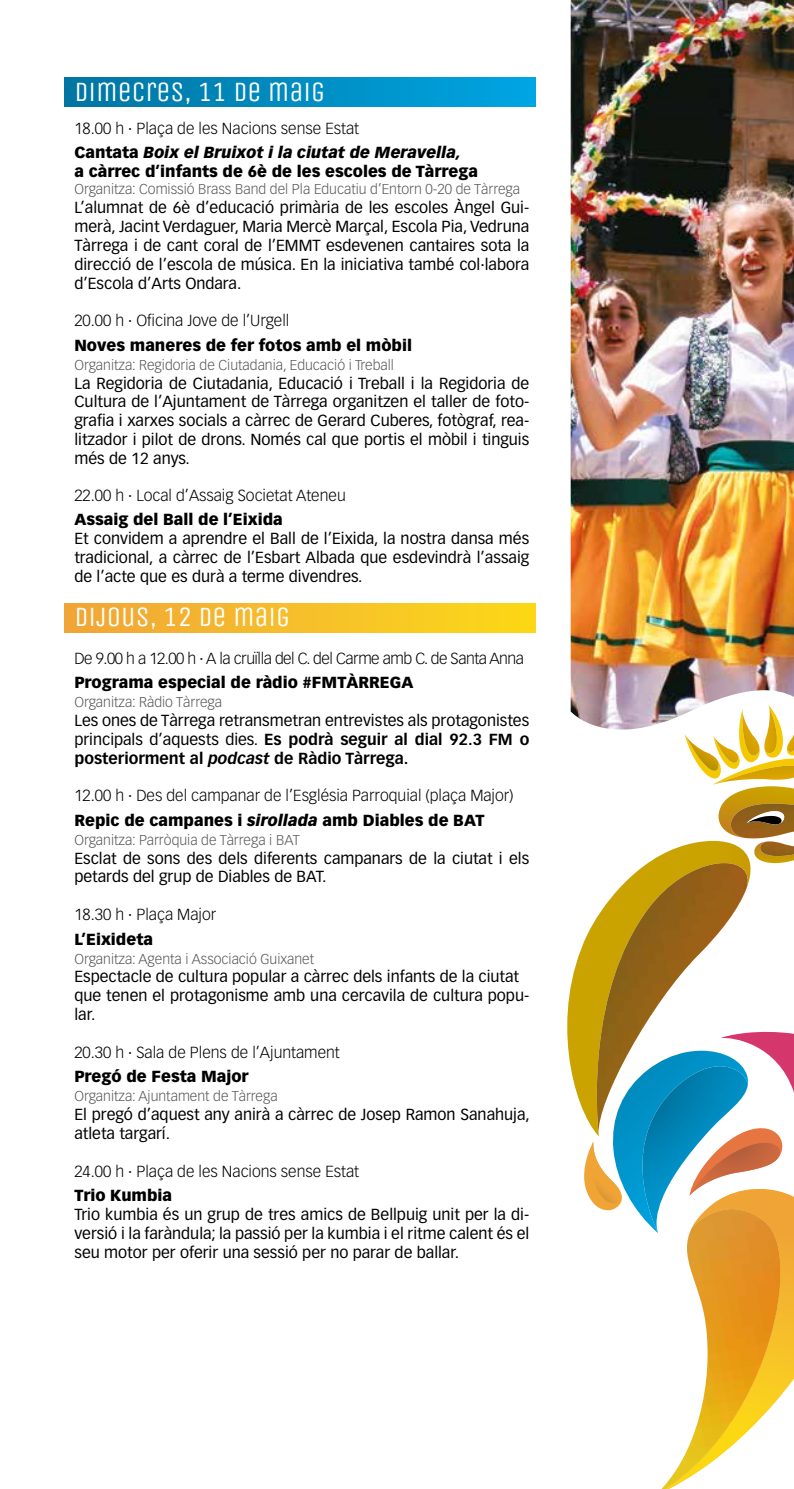
<style>
.page{position:relative;width:794px;height:1489px;background:#fff}
.page>*{position:absolute;margin:0;border:0;box-sizing:border-box;transform-origin:0 0}
.t1{font:28px "Unica One";color:#fff}
.t2{font:15.75px/18.9px "Vectora LH";color:#000;text-align:justify}
.t3{font:300 15.75px/24.3px "Vectora LH";color:#000}
.t4{font:900 15.75px "Vectora LH";color:#000}
.t5{font:300 15.75px "Vectora LH";letter-spacing:-.03em;color:#000}
.t6{font:300 14px "Vectora LH";color:#575756}
.s1{font-weight:900}
.s2{font-weight:900;font-style:italic}
.s3{font-weight:700}
.s4{font-weight:700;font-style:italic}
</style>
<div class="page">
<div style="left:64px;top:603px;width:472px;height:29px;background:linear-gradient(to right,#f0a538,#fcd919)"></div>
<div style="left:64px;top:78px;width:472px;height:28px;background:linear-gradient(to right,#0075a1,#00a5e3)"></div>
<img style="left:570px;top:0;width:224px;height:729px">
<svg style="left:567px;top:845px;width:117px;height:233px"></svg>
<svg style="left:573px;top:954px;width:221px;height:534px"></svg>
<img style="left:587px;top:863px;width:164px;height:273px">
<svg style="left:684px;top:705px;width:110px;height:158px"></svg>
<img style="left:685px;top:734px;width:35px;height:37px">
<h1 class="t1" style="left:74px;top:75px;width:252px">DIMECRES, 11 DE MAIG</h1>
<p class="t3" style="left:74px;top:116px;width:388px">18.00 h · Plaça de les Nacions sense Estat<br><span class="s1">Cantata</span> <span class="s2">Boix el Bruixot i la ciutat de Meravella,</span></p>
<p class="t4" style="left:74px;top:162px;width:405px">a càrrec d’infants de 6è de les escoles de Tàrrega</p>
<p class="t6" style="left:74px;top:181px;width:447px">Organitza: Comissió Brass Band del Pla Educatiu d’Entorn 0-20 de Tàrrega</p>
<p class="t2" style="left:74px;top:198px;width:456px">L’alumnat de 6è d’educació primària de les escoles Àngel Gui&shy;merà, Jacint Verdaguer, Maria Mercè Marçal, Escola Pia, Vedruna Tàrrega i de cant coral de l’EMMT esdevenen cantaires sota la direcció de l’escola de música. En la iniciativa també col·labora d’Escola d’Arts Ondara.</p>
<p class="t3" style="left:74px;top:309px;width:216px">20.00 h · Oficina Jove de l’Urgell</p>
<p class="t4" style="left:74px;top:335px;width:339px">Noves maneres de fer fotos amb el mòbil</p>
<p class="t6" style="left:74px;top:356px;width:321px">Organitza: Regidoria de Ciutadania, Educació i Treball</p>
<p class="t2" style="left:74px;top:373px;width:456px">La Regidoria de Ciutadania, Educació i Treball i la Regidoria de Cultura de l’Ajuntament de Tàrrega organitzen el taller de foto&shy;grafia i xarxes socials a càrrec de Gerard Cuberes, fotògraf, rea&shy;litzador i pilot de drons. Només cal que portis el mòbil i tinguis més de 12 anys.</p>
<p class="t3" style="left:74px;top:483px;width:273px">22.00 h · Local d’Assaig Societat Ateneu</p>
<p class="t4" style="left:74px;top:509px;width:210px">Assaig del Ball de l’Eixida</p>
<p class="t2" style="left:74px;top:529px;width:456px">Et convidem a aprendre el Ball de l’Eixida, la nostra dansa més tradicional, a càrrec de l’Esbart Albada que esdevindrà l’assaig de l’acte que es durà a terme divendres.</p>
<h1 class="t1" style="left:74px;top:600px;width:217px">DIJOUS, 12 DE MAIG</h1>
<p class="t5" style="left:74px;top:649px;width:451px">De 9.00 h a 12.00 h · A la cruïlla del C. del Carme amb C. de Santa Anna</p>
<p class="t4" style="left:74px;top:672px;width:340px">Programa especial de ràdio #FMTÀRREGA</p>
<p class="t6" style="left:74px;top:693px;width:149px">Organitza: Ràdio Tàrrega</p>
<p class="t2" style="left:74px;top:710px;width:456px">Les ones de Tàrrega retransmetran entrevistes als protagonistes principals d’aquests dies. <span class="s3">Es podrà seguir al dial 92.3 FM o posteriorment al</span> <span class="s4">podcast</span> <span class="s3">de Ràdio Tàrrega.</span></p>
<p class="t3" style="left:74px;top:783px;width:440px">12.00 h · Des del campanar de l’Església Parroquial (plaça Major)<br><span class="s1">Repic de campanes i</span> <span class="s2">sirollada</span> <span class="s1">amb Diables de BAT</span></p>
<p class="t6" style="left:74px;top:831px;width:227px">Organitza: Parròquia de Tàrrega i BAT</p>
<p class="t2" style="left:74px;top:848px;width:456px">Esclat de sons des dels diferents campanars de la ciutat i els petards del grup de Diables de BAT.</p>
<p class="t3" style="left:74px;top:902px;width:143px">18.30 h · Plaça Major</p>
<p class="t4" style="left:74px;top:929px;width:80px">L’Eixideta</p>
<p class="t6" style="left:74px;top:950px;width:241px">Organitza: Agenta i Associació Guixanet</p>
<p class="t2" style="left:74px;top:967px;width:456px;text-align:left">Espectacle de cultura popular a càrrec dels infants de la ciutat que tenen el protagonisme amb una cercavila de cultura popu&shy;lar.</p>
<p class="t3" style="left:74px;top:1040px;width:267px">20.30 h · Sala de Plens de l’Ajuntament</p>
<p class="t4" style="left:74px;top:1066px;width:176px">Pregó de Festa Major</p>
<p class="t6" style="left:74px;top:1088px;width:205px">Organitza: Ajuntament de Tàrrega</p>
<p class="t2" style="left:74px;top:1105px;width:457px">El pregó d’aquest any anirà a càrrec de Josep Ramon Sanahuja, atleta targarí.</p>
<p class="t3" style="left:74px;top:1159px;width:286px">24.00 h · Plaça de les Nacions sense Estat</p>
<p class="t4" style="left:74px;top:1185px;width:99px">Trio Kumbia</p>
<p class="t2" style="left:74px;top:1205px;width:456px">Trio kumbia és un grup de tres amics de Bellpuig unit per la di&shy;versió i la faràndula; la passió per la kumbia i el ritme calent és el seu motor per oferir una sessió per no parar de ballar.</p>
</div>
